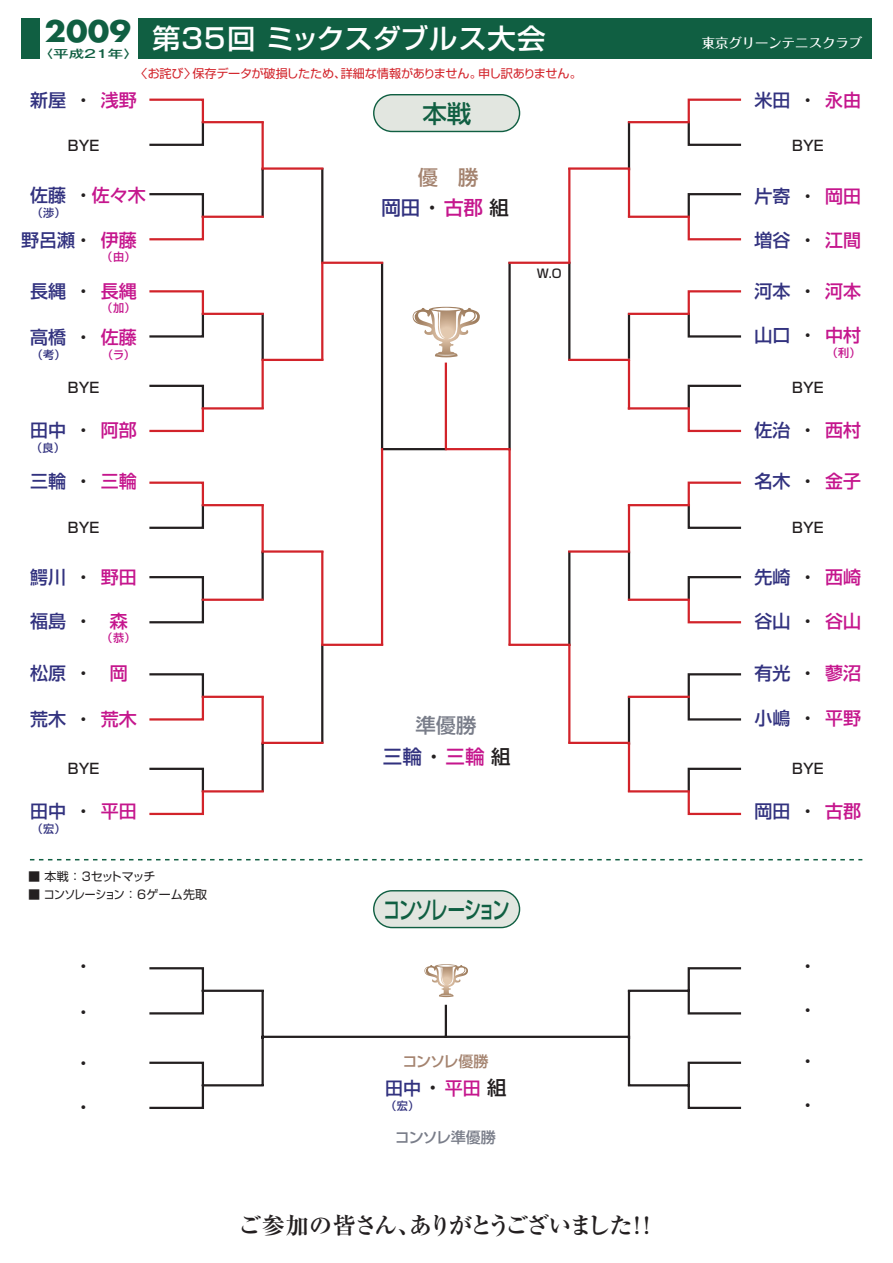
<style>
.page{position:relative;width:893px;height:1263px;background:#fff}
.page>*{position:absolute;margin:0;border:0;box-sizing:border-box;transform-origin:0 0}
.t1{font:700 28.65px "Futura";color:#105f42;scale:1.1 1}
.t2{font:500 27.6px "Shin Go";letter-spacing:.025em;color:#fff}
.t3{font:500 24.45px "Shin Go";letter-spacing:-.075em;color:#105f42;scale:.7 1}
.t4{font:500 24.45px "Shin Go";letter-spacing:-.075em;color:#105f42}
.t5{font:700 23.1px "Ryumin";letter-spacing:-.095em;color:#231f20}
.t6{font:500 20.25px "Shin Go";color:#a4836f}
.t7{font:500 20.25px "Shin Go";color:#797d89}
.t8{font:500 19.5px "Shin Go";color:#32327f}
.t9{font:500 18px "Shin Go";color:#32327f}
.t10{font:500 18px "Shin Go";color:#231f20}
.t11{font:500 18px "Shin Go";color:#c5168d}
.t12{font:500 15px "Shin Go";letter-spacing:-.04em;color:#797d89}
.t13{font:500 15px "Shin Go";letter-spacing:-.07em;color:#a4836f}
.t14{font:500 14.25px "Shin Go";color:#231f20}
.t15{font:500 13.35px "Folk";color:#fff}
.t16{font:12px "Shin Go";letter-spacing:-.02em;color:#d2232a}
.t17{font:12px "Shin Go";letter-spacing:-.02em;color:#231f20}
.t18{font:12px "Shin Go";letter-spacing:-.095em;color:#231f20}
.t19{font:500 12px "Shin Go";color:#231f20}
.t20{font:500 11.25px "Gothic MB101";color:#105f42;scale:1.39 1}
.t21{font:500 11.1px "Shin Go";color:#32327f}
.t22{font:500 11.1px "Shin Go";color:#c5168d}
.s1{color:#231f20}
.s2{color:#c5168d}
.s3{color:#32327f}
.s4{font-size:18px;color:#fff}
.s5{font-size:19.5px;color:#231f20}
</style>
<div class="page">
<div style="left:138px;top:18px;width:734px;height:41px;background:#105f42"></div>
<div style="left:21px;top:18px;width:19px;height:41px;background:#105f42"></div>
<div style="left:373px;top:890px;width:147px;height:38px;background:#e2e6e0;border:1px solid #105f42;border-radius:18px"></div>
<svg style="left:30px;top:859px;width:832px;height:1px"></svg>
<div style="left:373px;top:94px;width:147px;height:38px;background:#e2e6e0;border:1px solid #105f42;border-radius:18px"></div>
<svg style="left:149px;top:98px;width:56px;height:48px"></svg>
<hr style="left:321px;top:168px;width:2px;height:95px;background:#231f20">
<hr style="left:261px;top:122px;width:3px;height:48px;background:#d2232a">
<svg style="left:149px;top:166px;width:115px;height:267px"></svg>
<svg style="left:149px;top:481px;width:111px;height:335px"></svg>
<hr style="left:261px;top:743px;width:3px;height:49px;background:#231f20">
<svg style="left:260px;top:192px;width:426px;height:554px"></svg>
<svg style="left:686px;top:98px;width:56px;height:335px"></svg>
<hr style="left:628px;top:360px;width:2px;height:50px;background:#d2232a">
<hr style="left:568px;top:168px;width:2px;height:95px;background:#d2232a">
<hr style="left:508px;top:450px;width:2px;height:195px;background:#d2232a">
<hr style="left:446px;top:448px;width:64px;height:2px;background:#d2232a">
<hr style="left:628px;top:122px;width:2px;height:48px;background:#231f20">
<hr style="left:628px;top:169px;width:2px;height:48px;background:#d2232a">
<svg style="left:626px;top:480px;width:116px;height:336px"></svg>
<hr style="left:628px;top:743px;width:2px;height:49px;background:#d2232a">
<hr style="left:628px;top:505px;width:2px;height:48px;background:#d2232a">
<hr style="left:628px;top:552px;width:2px;height:48px;background:#231f20">
<hr style="left:568px;top:262px;width:2px;height:98px;background:#231f20">
<hr style="left:568px;top:551px;width:2px;height:95px;background:#231f20">
<hr style="left:568px;top:645px;width:2px;height:98px;background:#d2232a">
<hr style="left:628px;top:313px;width:2px;height:46px;background:#231f20">
<hr style="left:202px;top:313px;width:62px;height:2px;background:#d2232a">
<hr style="left:202px;top:121px;width:62px;height:2px;background:#d2232a">
<hr style="left:202px;top:216px;width:62px;height:2px;background:#d2232a">
<hr style="left:261px;top:359px;width:62px;height:2px;background:#d2232a">
<hr style="left:261px;top:167px;width:62px;height:3px;background:#d2232a">
<hr style="left:202px;top:696px;width:62px;height:2px;background:#d2232a">
<hr style="left:202px;top:790px;width:62px;height:3px;background:#d2232a">
<hr style="left:202px;top:599px;width:62px;height:2px;background:#d2232a">
<hr style="left:261px;top:742px;width:62px;height:2px;background:#d2232a">
<hr style="left:261px;top:550px;width:62px;height:3px;background:#d2232a">
<hr style="left:321px;top:644px;width:62px;height:2px;background:#d2232a">
<hr style="left:202px;top:407px;width:62px;height:3px;background:#d2232a">
<hr style="left:628px;top:313px;width:61px;height:2px;background:#d2232a">
<hr style="left:628px;top:121px;width:62px;height:2px;background:#d2232a">
<hr style="left:628px;top:216px;width:61px;height:2px;background:#d2232a">
<hr style="left:568px;top:359px;width:62px;height:2px;background:#d2232a">
<hr style="left:568px;top:167px;width:62px;height:3px;background:#d2232a">
<hr style="left:628px;top:696px;width:61px;height:2px;background:#d2232a">
<hr style="left:628px;top:790px;width:61px;height:3px;background:#d2232a">
<hr style="left:628px;top:504px;width:62px;height:2px;background:#d2232a">
<hr style="left:628px;top:599px;width:61px;height:2px;background:#d2232a">
<hr style="left:568px;top:742px;width:62px;height:2px;background:#d2232a">
<hr style="left:568px;top:550px;width:62px;height:3px;background:#d2232a">
<hr style="left:508px;top:644px;width:62px;height:2px;background:#d2232a">
<hr style="left:627px;top:407px;width:62px;height:3px;background:#d2232a">
<hr style="left:202px;top:504px;width:62px;height:2px;background:#d2232a">
<hr style="left:508px;top:262px;width:62px;height:2px;background:#d2232a">
<hr style="left:321px;top:262px;width:62px;height:2px;background:#d2232a">
<hr style="left:445px;top:363px;width:2px;height:87px;background:#d2232a">
<hr style="left:381px;top:448px;width:2px;height:197px;background:#d2232a">
<svg style="left:430px;top:964px;width:33px;height:2px"></svg>
<svg style="left:149px;top:966px;width:593px;height:143px"></svg>
<h1 class="t1" style="left:45px;top:18px;width:80px">2009</h1>
<p class="t20" style="left:38px;top:49px;width:74px">〈平成21年〉</p>
<h2 class="t2" style="left:152px;top:28px;width:395px">第35回 ミックスダブルス大会</h2>
<p class="t15" style="left:702px;top:38px;width:162px">東京グリーンテニスクラブ</p>
<p class="t16" style="left:135px;top:69px;width:448px">〈お詫び〉保存データが破損したため、詳細な情報がありません。申し訳ありません。</p>
<p class="t9" style="left:30px;top:94px;width:108px">新屋 <span class="s1">・</span> <span class="s2">浅野</span></p>
<p class="t14" style="left:68px;top:141px;width:33px">BYE</p>
<p class="t11" style="left:30px;top:188px;width:117px"><span class="s3">佐藤</span> <span class="s1">・</span> 佐々木</p>
<p class="t9" style="left:21px;top:233px;width:117px">野呂瀬 <span class="s1">・</span> <span class="s2">伊藤</span></p>
<p class="t9" style="left:30px;top:284px;width:108px">長縄 <span class="s1">・</span> <span class="s2">長縄</span></p>
<p class="t9" style="left:30px;top:330px;width:108px">高橋 <span class="s1">・</span> <span class="s2">佐藤</span></p>
<p class="t14" style="left:68px;top:382px;width:70px">BYE<span class="s4">谷山</span></p>
<p class="t9" style="left:30px;top:424px;width:108px">田中 <span class="s1">・</span> <span class="s2">阿部</span></p>
<p class="t9" style="left:30px;top:475px;width:108px">三輪 <span class="s1">・</span> <span class="s2">三輪</span></p>
<p class="t14" style="left:68px;top:522px;width:33px">BYE</p>
<p class="t9" style="left:30px;top:570px;width:108px">鰐川 <span class="s1">・</span> <span class="s2">野田</span></p>
<p class="t9" style="left:30px;top:614px;width:99px">福島 <span class="s1">・</span> <span class="s2">森</span></p>
<p class="t9" style="left:30px;top:667px;width:99px">松原 <span class="s1">・</span> <span class="s2">岡</span></p>
<p class="t9" style="left:30px;top:713px;width:108px">荒木 <span class="s1">・</span> <span class="s2">荒木</span></p>
<p class="t14" style="left:68px;top:764px;width:33px">BYE</p>
<p class="t9" style="left:30px;top:805px;width:108px">田中 <span class="s1">・</span> <span class="s2">平田</span></p>
<p class="t9" style="left:754px;top:94px;width:108px">米田 <span class="s1">・</span> <span class="s2">永由</span></p>
<p class="t14" style="left:792px;top:141px;width:33px">BYE</p>
<p class="t9" style="left:754px;top:189px;width:108px">片寄 <span class="s1">・</span> <span class="s2">岡田</span></p>
<p class="t9" style="left:754px;top:233px;width:108px">増谷 <span class="s1">・</span> <span class="s2">江間</span></p>
<p class="t9" style="left:754px;top:284px;width:108px">河本 <span class="s1">・</span> <span class="s2">河本</span></p>
<p class="t9" style="left:754px;top:328px;width:108px">山口 <span class="s1">・</span> <span class="s2">中村</span></p>
<p class="t14" style="left:792px;top:382px;width:33px">BYE</p>
<p class="t9" style="left:754px;top:424px;width:108px">佐治 <span class="s1">・</span> <span class="s2">西村</span></p>
<p class="t9" style="left:754px;top:475px;width:108px">名木 <span class="s1">・</span> <span class="s2">金子</span></p>
<p class="t14" style="left:792px;top:522px;width:33px">BYE</p>
<p class="t9" style="left:754px;top:570px;width:108px">先崎 <span class="s1">・</span> <span class="s2">西崎</span></p>
<p class="t9" style="left:754px;top:614px;width:108px">谷山 <span class="s1">・</span> <span class="s2">谷山</span></p>
<p class="t9" style="left:754px;top:666px;width:108px">有光 <span class="s1">・</span> <span class="s2">蓼沼</span></p>
<p class="t9" style="left:754px;top:711px;width:108px">小嶋 <span class="s1">・</span> <span class="s2">平野</span></p>
<p class="t14" style="left:792px;top:764px;width:33px">BYE</p>
<p class="t9" style="left:754px;top:805px;width:108px">岡田 <span class="s1">・</span> <span class="s2">古郡</span></p>
<h3 class="t4" style="left:422px;top:104px;width:50px">本戦</h3>
<p class="t6" style="left:418px;top:170px;width:62px">優　勝</p>
<p class="t8" style="left:381px;top:201px;width:129px">岡田 <span class="s1">・</span> <span class="s2">古郡</span> <span class="s1">組</span></p>
<p class="t21" style="left:32px;top:208px;width:35px">（渉）</p>
<p class="t22" style="left:102px;top:253px;width:35px">（由）</p>
<p class="t19" style="left:536px;top:269px;width:27px">W.O</p>
<p class="t22" style="left:102px;top:304px;width:35px">（加）</p>
<p class="t22" style="left:102px;top:350px;width:35px">（ラ）</p>
<p class="t22" style="left:826px;top:348px;width:35px">（利）</p>
<p class="t21" style="left:32px;top:350px;width:35px">（考）</p>
<p class="t21" style="left:31px;top:444px;width:35px">（良）</p>
<p class="t22" style="left:102px;top:634px;width:35px">（恭）</p>
<p class="t7" style="left:415px;top:717px;width:62px">準優勝</p>
<p class="t8" style="left:383px;top:749px;width:129px">三輪 <span class="s1">・</span> <span class="s2">三輪</span> <span class="s1">組</span></p>
<p class="t21" style="left:32px;top:825px;width:35px">（宏）</p>
<p class="t18" style="left:28px;top:872px;width:141px">■ 本戦 ： 3セットマッチ　</p>
<p class="t17" style="left:28px;top:890px;width:181px">■ コンソレーション： 6ゲーム先取</p>
<h3 class="t3" style="left:383px;top:900px;width:182px">コンソレーション</h3>
<p class="t10" style="left:75px;top:1005px;width:19px">・</p>
<p class="t10" style="left:75px;top:1057px;width:19px">・</p>
<p class="t10" style="left:75px;top:1100px;width:19px">・</p>
<p class="t13" style="left:402px;top:1055px;width:88px">コンソレ優勝</p>
<p class="t9" style="left:385px;top:1082px;width:123px">田中<span class="s5">・</span> <span class="s2">平田</span><span class="s5">組</span></p>
<p class="t21" style="left:385px;top:1102px;width:35px">（宏）</p>
<p class="t12" style="left:395px;top:1132px;width:103px">コンソレ準優勝</p>
<p class="t5" style="left:238px;top:1217px;width:421px">ご参加の皆さん、ありがとうございました！！</p>
<p class="t10" style="left:798px;top:959px;width:19px">・</p>
<p class="t10" style="left:798px;top:1004px;width:19px">・</p>
<p class="t10" style="left:798px;top:1055px;width:19px">・</p>
<p class="t10" style="left:798px;top:1099px;width:19px">・</p>
</div>
